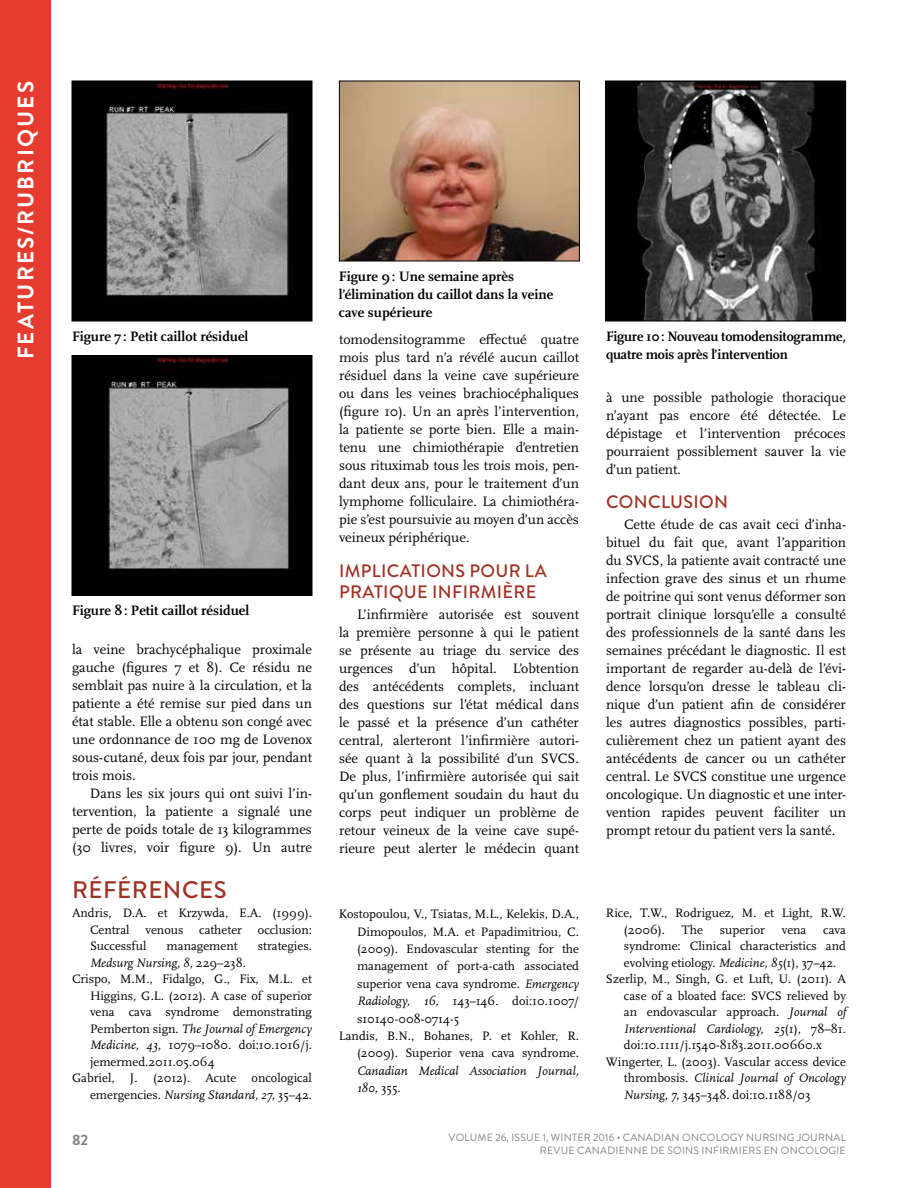
<style>
.page{position:relative;width:918px;height:1188px;background:#fff}
.page>*{position:absolute;margin:0;border:0;box-sizing:border-box;transform-origin:0 0}
.t1{font:500 24px "Brandon Grotesque";letter-spacing:.02em;color:#a03123}
.t2{font:700 22.5px "Brandon Grotesque";letter-spacing:.095em;color:#fff}
.t3{font:500 18px/21px "Brandon Grotesque";letter-spacing:.02em;color:#a03123}
.t4{font:700 15px "Brandon Grotesque";color:#808285}
.t5{font:14.25px/18px "Scala Pro";color:#000;text-align:justify}
.t6{font:700 14.25px/18px "Scala Pro";color:#000}
.t7{font:12.75px/16.5px "Scala Pro";color:#000;text-align:justify}
.t8{font:italic 12.75px/17.4px "Scala Pro";color:#000}
.t9{font:10.5px/12.6px "Brandon Grotesque";letter-spacing:.02em;color:#808285;text-align:right}
.s1{font-style:normal}
.s2{font-style:italic}
</style>
<div class="page">
<div style="left:0;top:0;width:51px;height:1188px;background:#e63c2f"></div>
<img style="left:607px;top:83px;width:237px;height:236px">
<div style="left:605px;top:81px;width:241px;height:240px;border:1px solid #000"></div>
<img style="left:74px;top:83px;width:236px;height:236px">
<div style="left:72px;top:81px;width:240px;height:240px;border:1px solid #000"></div>
<img style="left:341px;top:83px;width:237px;height:176px">
<div style="left:339px;top:81px;width:241px;height:180px;border:1px solid #000"></div>
<img style="left:74px;top:357px;width:236px;height:237px">
<div style="left:72px;top:355px;width:240px;height:241px;border:1px solid #000"></div>
<h2 class="t2" style="left:10px;top:359px;width:277px;rotate:-90deg">FEATURES/Ru briques</h2>
<p class="t6" style="left:72px;top:327px;width:178px">Figure 7 : Petit caillot résiduel</p>
<p class="t6" style="left:72px;top:602px;width:179px">Figure 8: Petit caillot résiduel</p>
<p class="t5" style="left:72px;top:640px;width:242px">la veine brachycéphalique proximale gauche (figures 7 et 8). Ce résidu ne semblait pas nuire à la circulation, et la patiente a été remise sur pied dans un état stable. Elle a obtenu son congé avec une ordonnance de 100 mg de Lovenox sous-cutané, deux fois par jour, pendant trois mois.</p>
<p class="t5" style="left:72px;top:784px;width:242px;text-indent:18px">Dans les six jours qui ont suivi l’in&shy;tervention, la patiente a signalé une perte de poids totale de 13 kilogrammes (30 livres, voir figure 9). Un autre</p>
<h1 class="t1" style="left:72px;top:873px;width:126px">RÉFÉRENCES</h1>
<p class="t7" style="left:90px;top:905px;width:223px;text-indent:-18px">Andris, D.A. et Krzywda, E.A. (1999).<br>Central venous catheter occlusion:<br>Successful</p>
<p class="t7" style="left:167px;top:938px;width:73px">management</p>
<p class="t7" style="left:258px;top:938px;width:56px">strategies.</p>
<p class="t8" style="left:90px;top:954px;width:158px">Medsurg Nursing, 8, <span class="s1">229–238.</span></p>
<p class="t7" style="left:72px;top:971px;width:242px">Crispo, M.M., Fidalgo, G., Fix, M.L. et</p>
<p class="t7" style="left:90px;top:988px;width:224px">Higgins, G.L. (2012). A case of superior</p>
<p class="t7" style="left:90px;top:1004px;width:224px">vena cava syndrome demonstrating</p>
<p class="t8" style="left:90px;top:1020px;width:223px"><span class="s1">Pemberton sign.</span> The Journal of Emergency</p>
<p class="t7" style="left:90px;top:1037px;width:224px"><span class="s2">Medicine, 43,</span> 1079–1080. doi:10.1016/j.</p>
<p class="t7" style="left:90px;top:1054px;width:126px">jemermed.2011.05.064</p>
<p class="t7" style="left:72px;top:1070px;width:242px">Gabriel, J. (2012). Acute oncological</p>
<p class="t8" style="left:90px;top:1086px;width:223px"><span class="s1">emergencies.</span> Nursing Standard, 27, <span class="s1">35–42.</span></p>
<p class="t6" style="left:339px;top:267px;width:216px">Figure 9: Une semaine après l’élimination du caillot dans la veine cave supérieure</p>
<p class="t5" style="left:339px;top:331px;width:242px">tomodensitogramme effectué quatre mois plus tard n’a révélé aucun caillot résiduel dans la veine cave supérieure ou dans les veines brachiocéphaliques (figure 10). Un an après l’intervention, la patiente se porte bien. Elle a main&shy;tenu une chimiothérapie d’entretien sous rituximab tous les trois mois, pen&shy;dant deux ans, pour le traitement d’un lymphome folliculaire. La chimiothéra&shy;pie s’est poursuivie au moyen d’un accès veineux périphérique.</p>
<p class="t3" style="left:339px;top:560px;width:209px">IMPLICATIONS POUR LA<br>PRATIQUE I NFIRMI ÈRE</p>
<p class="t5" style="left:339px;top:605px;width:242px;text-indent:18px">L’infirmière autorisée est souvent la première personne à qui le patient se présente au triage du service des urgences d’un hôpital. L’obtention des antécédents complets, incluant des questions sur l’état médical dans le passé et la présence d’un cathéter central, alerteront l’infirmière autori&shy;sée quant à la possibilité d’un SVCS.<br>De plus, l’infirmière autorisée qui sait qu’un gonflement soudain du haut du corps peut indiquer un problème de retour veineux de la veine cave supé&shy;rieure peut alerter le médecin quant</p>
<p class="t7" style="left:339px;top:906px;width:241px">Kostopoulou, V., Tsiatas, M.L., Kelekis, D.A.,</p>
<p class="t7" style="left:357px;top:923px;width:224px">Dimopoulos, M.A. et Papadimitriou, C.</p>
<p class="t7" style="left:357px;top:941px;width:224px">(2009). Endovascular stenting for the</p>
<p class="t7" style="left:357px;top:958px;width:224px">management of port-a-cath associated</p>
<p class="t7" style="left:357px;top:976px;width:223px">superior vena cava syndrome. <span class="s2">Emergency</span></p>
<p class="t7" style="left:357px;top:993px;width:223px"><span class="s2">Radiology, 16,</span> 143–146. doi:10.1007/</p>
<p class="t7" style="left:357px;top:1010px;width:104px">s10140-008-0714-5</p>
<p class="t7" style="left:339px;top:1028px;width:242px">Landis, B.N., Bohanes, P. et Kohler, R.</p>
<p class="t7" style="left:357px;top:1045px;width:224px">(2009). Superior vena cava syndrome.</p>
<p class="t8" style="left:357px;top:1062px;width:223px">Canadian Medical Association Journal,<br>180, <span class="s1">355.</span></p>
<p class="t6" style="left:606px;top:327px;width:242px">Figure 10: Nouveau tomodensitogramme, quatre mois après l’intervention</p>
<p class="t5" style="left:606px;top:388px;width:242px">à une possible pathologie thoracique n’ayant pas encore été détectée. Le dépistage et l’intervention précoces pourraient possiblement sauver la vie d’un patient.</p>
<p class="t3" style="left:606px;top:492px;width:53px">CONCLUSI</p>
<p class="t3" style="left:699px;top:492px;width:30px">ON</p>
<p class="t5" style="left:606px;top:516px;width:242px;text-indent:18px">Cette étude de cas avait ceci d’inha&shy;bituel du fait que, avant l’apparition du SVCS, la patiente avait contracté une infection grave des sinus et un rhume de poitrine qui sont venus déformer son portrait clinique lorsqu’elle a consulté des professionnels de la santé dans les semaines précédant le diagnostic. Il est important de regarder au-delà de l’évi&shy;dence lorsqu’on dresse le tableau cli&shy;nique d’un patient afin de considérer les autres diagnostics possibles, parti&shy;culièrement chez un patient ayant des antécédents de cancer ou un cathéter central. Le SVCS constitue une urgence oncologique. Un diagnostic et une inter&shy;vention rapides peuvent faciliter un prompt retour du patient vers la santé.</p>
<p class="t7" style="left:624px;top:905px;width:223px;text-indent:-18px">Rice, T.W., Rodriguez, M. et Light, R.W. (2006).</p>
<p class="t7" style="left:682px;top:922px;width:23px">The</p>
<p class="t7" style="left:720px;top:922px;width:47px">superior</p>
<p class="t7" style="left:782px;top:922px;width:26px">vena</p>
<p class="t7" style="left:823px;top:922px;width:24px">cava</p>
<p class="t7" style="left:624px;top:938px;width:224px">syndrome: Clinical characteristics and</p>
<p class="t7" style="left:624px;top:955px;width:214px">evolving etiology. <span class="s2">Medicine, 85</span>(1), 37–42.</p>
<p class="t7" style="left:606px;top:971px;width:242px">Szerlip, M., Singh, G. et Luft, U. (2011). A</p>
<p class="t7" style="left:624px;top:988px;width:224px">case of a bloated face: SVCS relieved by</p>
<p class="t7" style="left:624px;top:1004px;width:224px">an endovascular approach. <span class="s2">Journal of</span></p>
<p class="t8" style="left:624px;top:1020px;width:224px">Interventional Cardiology, 25<span class="s1">(1), 78–81.</span></p>
<p class="t7" style="left:624px;top:1037px;width:199px">doi:10.1111/j.1540-8183.2011.00660.x</p>
<p class="t7" style="left:606px;top:1054px;width:242px">Wingerter, L. (2003). Vascular access device</p>
<p class="t8" style="left:624px;top:1070px;width:223px"><span class="s1">thrombosis.</span> Clinical Journal of Oncology</p>
<p class="t7" style="left:624px;top:1087px;width:188px"><span class="s2">Nursing, 7,</span> 345–348. doi:10.1188/03</p>
<p class="t4" style="left:72px;top:1129px;width:18px">82</p>
<p class="t9" style="left:449px;top:1132px;width:399px">VOLUME 26, ISSUE 1, WI NTER 2016 • CANADIAN ONCOLOGY N URSI NG JOURNAL<br>REVUE CANADI ENNE DE SOI NS I NFI RMI ERS EN ONCOLOGI E</p>
</div>
